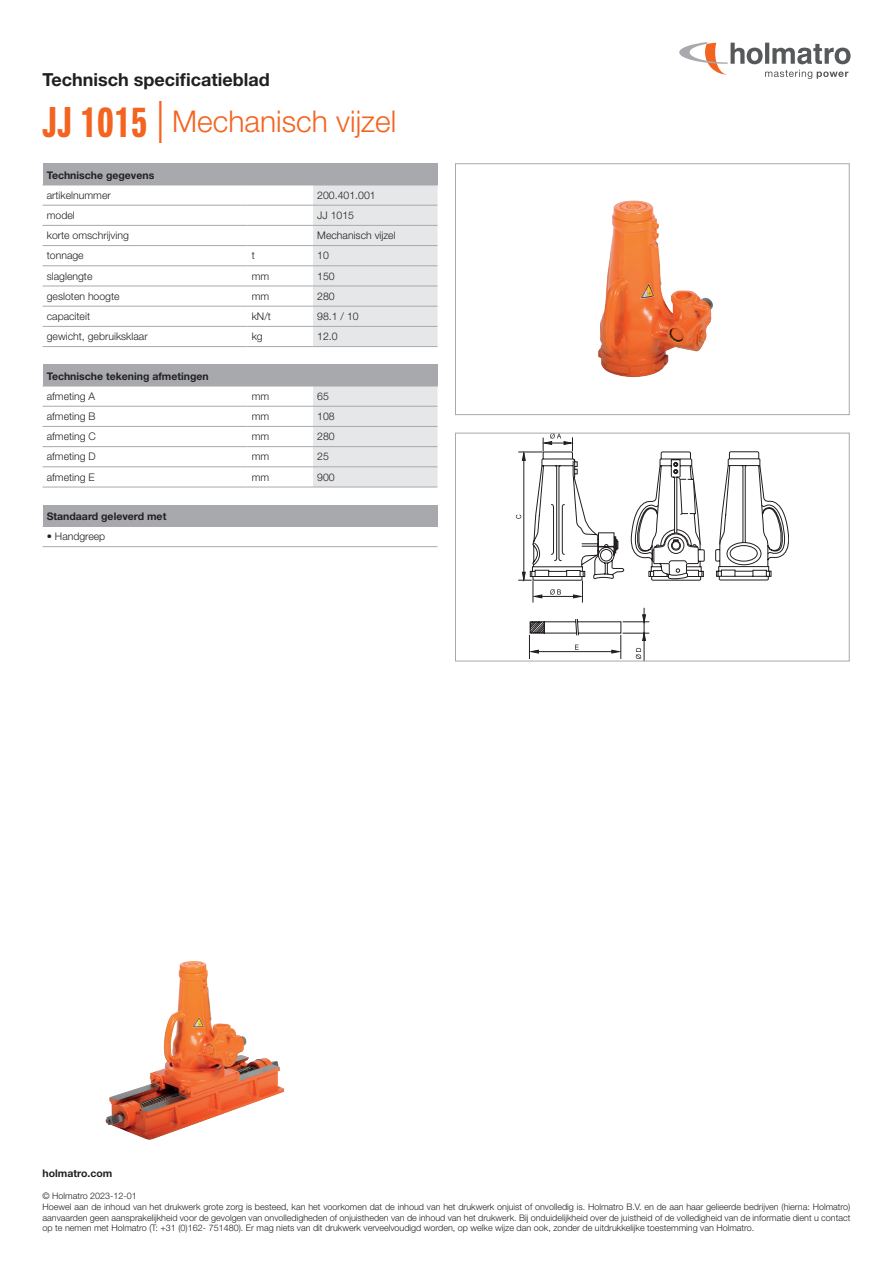
<style>
.page{position:relative;width:893px;height:1263px;background:#fff}
.page>*{position:absolute;margin:0;border:0;box-sizing:border-box;transform-origin:0 0}
.t1{font:300 30px "Helvetica Neue LT Std";color:#f36421}
.t2{font:700 18px "Helvetica Neue LT Std";color:#231f20}
.t3{font:300 10.5px "Helvetica Neue LT Std";color:#231f20}
.t4{font:700 10.5px "Helvetica Neue LT Std";color:#231f20}
.t5{font:300 9px/10.8px "Helvetica Neue LT Std";color:#231f20}
.s1{font-family:"Neue Helvetica Pro 79 Cm";font-weight:700;font-size:42px}
.s2{font-size:42px}
</style>
<div class="page">
<svg style="left:679px;top:42px;width:171px;height:37px"></svg>
<div style="left:43px;top:164px;width:394px;height:21px;background:#a8a9ad"></div>
<svg style="left:313px;top:164px;width:125px;height:183px;background:#dddee1"></svg>
<hr style="left:43px;top:185px;width:204px;height:1px;background:#a8a9ad">
<hr style="left:247px;top:185px;width:66px;height:1px;background:#a8a9ad">
<hr style="left:313px;top:185px;width:125px;height:1px;background:#a8a9ad">
<hr style="left:43px;top:205px;width:204px;height:1px;background:#a8a9ad">
<hr style="left:247px;top:205px;width:66px;height:1px;background:#a8a9ad">
<hr style="left:313px;top:205px;width:124px;height:1px;background:#a8a9ad">
<hr style="left:43px;top:225px;width:204px;height:1px;background:#a8a9ad">
<hr style="left:247px;top:225px;width:66px;height:1px;background:#a8a9ad">
<hr style="left:313px;top:225px;width:124px;height:1px;background:#a8a9ad">
<hr style="left:43px;top:245px;width:204px;height:1px;background:#a8a9ad">
<hr style="left:247px;top:245px;width:66px;height:1px;background:#a8a9ad">
<hr style="left:313px;top:245px;width:124px;height:1px;background:#a8a9ad">
<hr style="left:43px;top:265px;width:204px;height:1px;background:#a8a9ad">
<hr style="left:247px;top:265px;width:66px;height:1px;background:#a8a9ad">
<hr style="left:313px;top:265px;width:124px;height:1px;background:#a8a9ad">
<hr style="left:43px;top:286px;width:204px;height:1px;background:#a8a9ad">
<hr style="left:247px;top:286px;width:66px;height:1px;background:#a8a9ad">
<hr style="left:313px;top:286px;width:124px;height:1px;background:#a8a9ad">
<hr style="left:43px;top:306px;width:204px;height:1px;background:#a8a9ad">
<hr style="left:247px;top:306px;width:66px;height:1px;background:#a8a9ad">
<hr style="left:313px;top:306px;width:124px;height:1px;background:#a8a9ad">
<hr style="left:43px;top:346px;width:204px;height:1px;background:#a8a9ad">
<hr style="left:43px;top:326px;width:204px;height:1px;background:#a8a9ad">
<hr style="left:247px;top:346px;width:66px;height:1px;background:#a8a9ad">
<hr style="left:247px;top:326px;width:66px;height:1px;background:#a8a9ad">
<hr style="left:313px;top:346px;width:124px;height:1px;background:#a8a9ad">
<hr style="left:313px;top:326px;width:124px;height:1px;background:#a8a9ad">
<div style="left:43px;top:365px;width:394px;height:21px;background:#a8a9ad"></div>
<svg style="left:313px;top:365px;width:125px;height:122px"></svg>
<hr style="left:43px;top:386px;width:204px;height:1px;background:#a8a9ad">
<hr style="left:247px;top:386px;width:66px;height:1px;background:#a8a9ad">
<hr style="left:313px;top:386px;width:125px;height:1px;background:#a8a9ad">
<hr style="left:43px;top:406px;width:204px;height:1px;background:#a8a9ad">
<hr style="left:247px;top:406px;width:66px;height:1px;background:#a8a9ad">
<hr style="left:313px;top:406px;width:124px;height:1px;background:#a8a9ad">
<hr style="left:43px;top:426px;width:204px;height:1px;background:#a8a9ad">
<hr style="left:247px;top:426px;width:66px;height:1px;background:#a8a9ad">
<hr style="left:313px;top:426px;width:124px;height:1px;background:#a8a9ad">
<hr style="left:43px;top:446px;width:204px;height:1px;background:#a8a9ad">
<hr style="left:247px;top:446px;width:66px;height:1px;background:#a8a9ad">
<hr style="left:313px;top:446px;width:124px;height:1px;background:#a8a9ad">
<hr style="left:43px;top:487px;width:204px;height:1px;background:#a8a9ad">
<hr style="left:43px;top:467px;width:204px;height:1px;background:#a8a9ad">
<hr style="left:247px;top:487px;width:66px;height:1px;background:#a8a9ad">
<hr style="left:247px;top:467px;width:66px;height:1px;background:#a8a9ad">
<hr style="left:313px;top:487px;width:124px;height:1px;background:#a8a9ad">
<hr style="left:313px;top:467px;width:124px;height:1px;background:#a8a9ad">
<div style="left:43px;top:505px;width:394px;height:21px;background:#a8a9ad"></div>
<svg style="left:437px;top:505px;width:1px;height:21px"></svg>
<hr style="left:43px;top:546px;width:394px;height:1px;background:#a8a9ad">
<hr style="left:43px;top:526px;width:395px;height:1px;background:#a8a9ad">
<img style="left:105px;top:961px;width:180px;height:179px">
<svg style="left:529px;top:608px;width:120px;height:51px"></svg>
<svg style="left:516px;top:435px;width:273px;height:167px"></svg>
<div style="left:455px;top:433px;width:394px;height:228px;border:1px solid #a8a9ad"></div>
<img style="left:598px;top:200px;width:115px;height:177px">
<div style="left:455px;top:164px;width:394px;height:251px;border:1px solid #a8a9ad"></div>
<h2 class="t2" style="left:43px;top:68px;width:229px">Technisch specificatieblad</h2>
<h1 class="t1" style="left:43px;top:103px;width:355px"><span class="s1">JJ 1015</span> <span class="s2">|</span> Mechanisch vijzel</h1>
<p class="t4" style="left:47px;top:168px;width:109px">Technische gegevens</p>
<p class="t3" style="left:47px;top:189px;width:65px">artikelnummer</p>
<p class="t3" style="left:317px;top:189px;width:60px">200.401.001</p>
<p class="t3" style="left:47px;top:209px;width:30px">model</p>
<p class="t3" style="left:317px;top:209px;width:38px">JJ 1015</p>
<p class="t3" style="left:47px;top:229px;width:84px">korte omschrijving</p>
<p class="t3" style="left:317px;top:229px;width:80px">Mechanisch vijzel</p>
<p class="t3" style="left:47px;top:249px;width:38px">tonnage</p>
<p class="t3" style="left:252px;top:249px;width:5px">t</p>
<p class="t3" style="left:317px;top:249px;width:13px">10</p>
<p class="t3" style="left:47px;top:269px;width:47px">slaglengte</p>
<p class="t3" style="left:252px;top:269px;width:19px">mm</p>
<p class="t3" style="left:317px;top:269px;width:19px">150</p>
<p class="t3" style="left:47px;top:290px;width:74px">gesloten hoogte</p>
<p class="t3" style="left:252px;top:290px;width:19px">mm</p>
<p class="t3" style="left:317px;top:290px;width:19px">280</p>
<p class="t3" style="left:47px;top:310px;width:45px">capaciteit</p>
<p class="t3" style="left:252px;top:310px;width:21px">kN/t</p>
<p class="t3" style="left:317px;top:310px;width:43px">98.1 / 10</p>
<p class="t3" style="left:47px;top:330px;width:102px">gewicht, gebruiksklaar</p>
<p class="t3" style="left:252px;top:330px;width:13px">kg</p>
<p class="t3" style="left:317px;top:330px;width:22px">12.0</p>
<p class="t4" style="left:47px;top:369px;width:163px">Technische tekening afmetingen</p>
<p class="t3" style="left:47px;top:390px;width:50px">afmeting A</p>
<p class="t3" style="left:252px;top:390px;width:19px">mm</p>
<p class="t3" style="left:317px;top:390px;width:13px">65</p>
<p class="t3" style="left:47px;top:410px;width:50px">afmeting B</p>
<p class="t3" style="left:252px;top:410px;width:19px">mm</p>
<p class="t3" style="left:317px;top:410px;width:19px">108</p>
<p class="t3" style="left:47px;top:430px;width:51px">afmeting C</p>
<p class="t3" style="left:252px;top:430px;width:19px">mm</p>
<p class="t3" style="left:317px;top:430px;width:19px">280</p>
<p class="t3" style="left:47px;top:450px;width:51px">afmeting D</p>
<p class="t3" style="left:252px;top:450px;width:19px">mm</p>
<p class="t3" style="left:317px;top:450px;width:13px">25</p>
<p class="t3" style="left:47px;top:470px;width:50px">afmeting E</p>
<p class="t3" style="left:252px;top:470px;width:19px">mm</p>
<p class="t3" style="left:317px;top:470px;width:19px">900</p>
<p class="t4" style="left:47px;top:510px;width:121px">Standaard geleverd met</p>
<p class="t3" style="left:47px;top:530px;width:60px">• Handgreep</p>
<p class="t4" style="left:43px;top:1167px;width:71px">holmatro.com</p>
<p class="t5" style="left:43px;top:1190px;width:809px">© Holmatro 2023-12-01<br>Hoewel aan de inhoud van het drukwerk grote zorg is besteed, kan het voorkomen dat de inhoud van het drukwerk onjuist of onvolledig is. Holmatro B.V. en de aan haar gelieerde bedrijven (hierna: Holmatro) aanvaarden geen aansprakelijkheid voor de gevolgen van onvolledigheden of onjuistheden van de inhoud van het drukwerk. Bij onduidelijkheid over de juistheid of de volledigheid van de informatie dient u contact op te nemen met Holmatro (T: +31 (0)162- 751480). Er mag niets van dit drukwerk verveelvoudigd worden, op welke wijze dan ook, zonder de uitdrukkelijke toestemming van Holmatro.</p>
</div>
